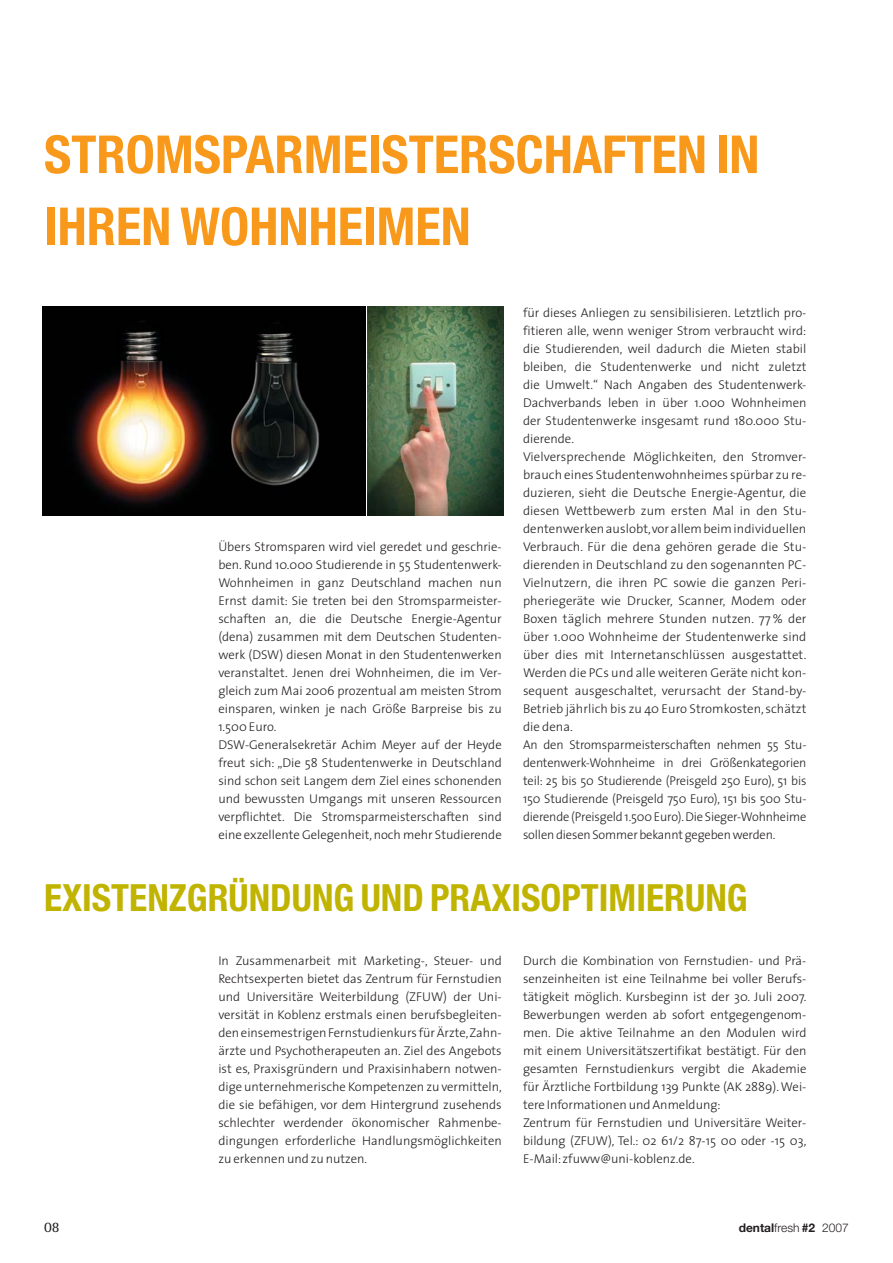
<style>
.page{position:relative;width:893px;height:1263px;background:#fff}
.page>*{position:absolute;margin:0;border:0;box-sizing:border-box;transform-origin:0 0}
.t1{font:700 condensed 52.5px/72px "Helvetica Neue";color:#f8991c}
.t2{font:700 condensed 37.5px "Helvetica Neue";color:#c0b400}
.t3{font:15px "Rotis Serif";color:#231f20}
.t4{font:300 12.75px/18px "The Sans";color:#231f20}
.t5{font:300 12px "Helvetica Neue";color:#231f20}
.s1{font-weight:700}
</style>
<div class="page">
<img style="left:43px;top:306px;width:322px;height:209px">
<img style="left:368px;top:306px;width:135px;height:209px">
<h1 class="t1" style="left:44px;top:123px;width:717px">STROMSPARMEISTERSCHAFTEN IN<br>IHREN WOHNHEIMEN</h1>
<p class="t4" style="left:218px;top:539px;width:285px">Übers Stromsparen wird viel geredet und geschrie&shy;ben. Rund 10.000 Studierende in 55 Studentenwerk-Wohnheimen in ganz Deutschland machen nun Ernst damit: Sie treten bei den Stromsparmeister&shy;schaften an, die die Deutsche Energie-Agentur (dena) zusammen mit dem Deutschen Studenten&shy;werk (DSW) diesen Monat in den Studentenwerken veranstaltet. Jenen drei Wohnheimen, die im Ver&shy;gleich zum Mai 2006 prozentual am meisten Strom einsparen, winken je nach Größe Barpreise bis zu 1.500 Euro.<br>DSW-Generalsekretär Achim Meyer auf der Heyde freut sich: „Die 58 Studentenwerke in Deutschland sind schon seit Langem dem Ziel eines schonenden und bewussten Umgangs mit unseren Ressourcen verpflichtet. Die Stromsparmeisterschaften sind eine exzellente Gelegenheit, noch mehr Studierende</p>
<p class="t4" style="left:523px;top:305px;width:285px">für dieses Anliegen zu sensibilisieren. Letztlich pro&shy;fitieren alle, wenn weniger Strom verbraucht wird: die Studierenden, weil dadurch die Mieten stabil bleiben, die Studentenwerke und nicht zuletzt die Umwelt.“ Nach Angaben des Studentenwerk-Dachverbands leben in über 1.000 Wohnheimen der Studentenwerke insgesamt rund 180.000 Stu&shy;dierende.<br>Vielversprechende Möglichkeiten, den Stromver&shy;brauch eines Studentenwohnheimes spürbar zu re&shy;duzieren, sieht die Deutsche Energie-Agentur, die diesen Wettbewerb zum ersten Mal in den Stu&shy;dentenwerken auslobt,vor allem beim individuellen Verbrauch. Für die dena gehören gerade die Stu&shy;dierenden in Deutschland zu den sogenannten PC-Vielnutzern, die ihren PC sowie die ganzen Peri&shy;pheriegeräte wie Drucker, Scanner, Modem oder Boxen täglich mehrere Stunden nutzen. 77 % der über 1.000 Wohnheime der Studentenwerke sind über dies mit Internetanschlüssen ausgestattet.<br>Werden die PCs und alle weiteren Geräte nicht kon&shy;sequent ausgeschaltet, verursacht der Stand-by-Betrieb jährlich bis zu 40 Euro Stromkosten, schätzt die dena.<br>An den Stromsparmeisterschaften nehmen 55 Stu&shy;dentenwerk-Wohnheime in drei Größenkategorien teil: 25 bis 50 Studierende (Preisgeld 250 Euro), 51 bis 150 Studierende (Preisgeld 750 Euro), 151 bis 500 Stu&shy;dierende (Preisgeld 1.500 Euro).Die Sieger-Wohnheime sollen diesen Sommer bekannt gegeben werden.</p>
<h2 class="t2" style="left:44px;top:884px;width:705px">EXISTENZGRÜNDUNG UND PRAXISOPTIMIERUNG</h2>
<p class="t4" style="left:218px;top:953px;width:285px;text-align:justify">In Zusammenarbeit mit Marketing-, Steuer- und Rechtsexperten bietet das Zentrum für Fernstudien und Universitäre Weiterbildung (ZFUW) der Uni&shy;versität in Koblenz erstmals einen berufsbegleiten&shy;den einsemestrigen Fernstudienkurs für Ärzte,Zahn&shy;ärzte und Psychotherapeuten an. Ziel des Angebots ist es, Praxisgründern und Praxisinhabern notwen&shy;dige unternehmerische Kompetenzen zu vermitteln, die sie befähigen, vor dem Hintergrund zusehends schlechter werdender ökonomischer Rahmenbe&shy;dingungen erforderliche Handlungsmöglichkeiten zu erkennen und zu nutzen.</p>
<p class="t4" style="left:523px;top:953px;width:285px">Durch die Kombination von Fernstudien- und Prä&shy;senzeinheiten ist eine Teilnahme bei voller Berufs&shy;tätigkeit möglich. Kursbeginn ist der 30. Juli 2007.<br>Bewerbungen werden ab sofort entgegengenom&shy;men. Die aktive Teilnahme an den Modulen wird mit einem Universitätszertifikat bestätigt. Für den gesamten Fernstudienkurs vergibt die Akademie für Ärztliche Fortbildung 139 Punkte (AK 2889). Wei&shy;tere Informationen und Anmeldung:<br>Zentrum für Fernstudien und Universitäre Weiter&shy;bildung (ZFUW), Tel.: 02 61/2 87-15 00 oder -15 03, E-Mail:zfuww@uni-koblenz.de.</p>
<p class="t3" style="left:44px;top:1222px;width:17px">08</p>
<p class="t5" style="left:739px;top:1224px;width:112px"><span class="s1">dental</span>fresh <span class="s1">#2</span> 2007</p>
</div>
